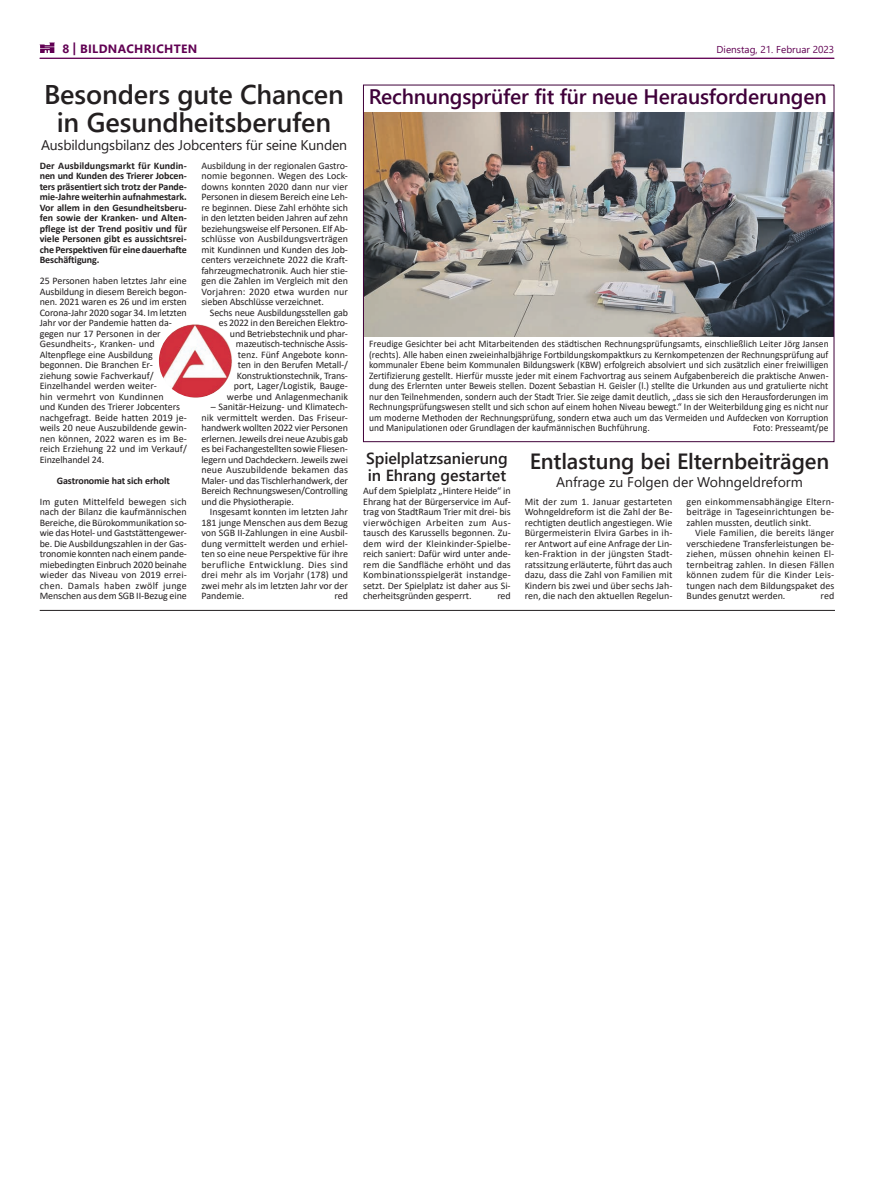
<style>
.page{position:relative;width:874px;height:1191px;background:#fff}
.page>*{position:absolute;margin:0;border:0;box-sizing:border-box;transform-origin:0 0}
.t1{font:600 27px/28px "Segoe UI";letter-spacing:-.005em;color:#231f20;text-align:center}
.t2{font:600 22px "Segoe UI";letter-spacing:-.005em;color:#231f20}
.t3{font:600 21px "Segoe UI";letter-spacing:-.01em;color:#3f0039}
.t4{font:600 16px/17px "Segoe UI";letter-spacing:-.005em;color:#231f20}
.t5{font:14px "Segoe UI";letter-spacing:-.015em;color:#231f20}
.t6{font:700 12px "Segoe UI";letter-spacing:.035em;color:#610053}
.t7{font:10px/10.5px "Calibri";letter-spacing:-.005em;color:#231f20;text-align:justify}
.t8{font:10px/10.5px "Calibri";letter-spacing:-.005em;color:#231f20;text-align:justify;scale:.95 1}
.t9{font:700 10px/10.5px "Calibri";letter-spacing:-.01em;color:#231f20;text-align:justify}
.t10{font:10px "Segoe UI";color:#610053}
.s1{font-size:12.7px}
</style>
<div class="page">
<hr style="left:40px;top:58px;width:793px;height:1px;background:#610053">
<svg style="left:40px;top:43px;width:15px;height:10px"></svg>
<hr style="left:40px;top:610px;width:794px;height:1px;background:#231f20">
<img style="left:365px;top:113px;width:466px;height:224px">
<img style="left:159px;top:324px;width:73px;height:73px;border-radius:37px">
<p class="t6" style="left:62px;top:37px;width:136px">8 <span class="s1">|</span> BILDNACHRICHTEN</p>
<p class="t10" style="left:716px;top:40px;width:119px">Dienstag, 21. Februar 2023</p>
<h3 class="t3" style="left:368px;top:77px;width:459px">Rechnungsprüfer fit für neue Herausforderungen</h3>
<h1 class="t1" style="left:44px;top:78px;width:301px">Besonders gute Chancen in Gesundheitsberufen</h1>
<h3 class="t5" style="left:41px;top:132px;width:307px">Ausbildungsbilanz des Jobcenters für seine Kunden</h3>
<p class="t9" style="left:40px;top:160px;width:149px">Der Ausbildungsmarkt für Kundin&shy;nen und Kunden des Trierer Jobcen&shy;ters präsentiert sich trotz der Pande&shy;mie-Jahre weiterhin aufnahmestark.<br>Vor allem in den Gesundheitsberu&shy;fen sowie der Kranken- und Alten&shy;pflege ist der Trend positiv und für viele Personen gibt es aussichtsrei&shy;che Perspektiven für eine dauerhafte Beschäftigung.</p>
<p class="t7" style="left:40px;top:275px;width:149px;text-align:left">25 Personen haben letztes Jahr eine<br>Ausbildung in diesem Bereich begon&shy;nen. 2021 waren es 26 und im ersten<br>Corona-Jahr 2020 sogar 34. Im letzten<br>Jahr vor der Pandemie hatten da&shy;gegen nur 17 Personen in der<br>Gesundheits-, Kranken- und<br>Altenpflege eine Ausbildung begonnen. Die Branchen Er&shy;ziehung sowie Fachverkauf/<br>Einzelhandel werden weiter-<br>hin vermehrt von Kundinnen<br>und Kunden des Trierer Jobcenters nachgefragt. Beide hatten 2019 je&shy;weils 20 neue Auszubildende gewin&shy;nen können, 2022 waren es im Be&shy;reich Erziehung 22 und im Verkauf/<br>Einzelhandel 24.</p>
<p class="t9" style="left:57px;top:475px;width:114px">Gastronomie hat sich erholt</p>
<p class="t7" style="left:40px;top:496px;width:149px">Im guten Mittelfeld bewegen sich nach der Bilanz die kaufmännischen Bereiche, die Bürokommunikation so&shy;wie das Hotel- und Gaststättengewer&shy;be. Die Ausbildungszahlen in der Gas&shy;tronomie konnten nach einem pande&shy;miebedingten Einbruch 2020 beinahe wieder das Niveau von 2019 errei&shy;chen. Damals haben zwölf junge Menschen aus dem SGB II-Bezug eine</p>
<p class="t7" style="left:201px;top:160px;width:148px">Ausbildung in der regionalen Gastro&shy;nomie begonnen. Wegen des Lock&shy;downs konnten 2020 dann nur vier Personen in diesem Bereich eine Leh&shy;re beginnen. Diese Zahl erhöhte sich in den letzten beiden Jahren auf zehn beziehungsweise elf Personen. Elf Ab&shy;schlüsse von Ausbildungsverträgen mit Kundinnen und Kunden des Job&shy;centers verzeichnete 2022 die Kraft&shy;fahrzeugmechatronik. Auch hier stie&shy;gen die Zahlen im Vergleich mit den Vorjahren: 2020 etwa wurden nur sieben Abschlüsse verzeichnet.</p>
<p class="t7" style="left:210px;top:307px;width:139px;text-align:right">Sechs neue Ausbildungsstellen gab es 2022 in den Bereichen Elektro&shy;und Betriebstechnik und phar&shy;mazeutisch-technische Assis-<br>tenz. Fünf Angebote konn-<br>ten in den Berufen Metall-/<br>Konstruktionstechnik, Trans-<br>port, Lager/Logistik, Bauge&shy;werbe und Anlagenmechanik</p>
<p class="t7" style="left:201px;top:401px;width:148px;text-indent:9px">– Sanitär-Heizung- und Klimatech&shy;nik vermittelt werden. Das Friseur&shy;handwerk wollten 2022 vier Personen erlernen. Jeweils drei neue Azubis gab es bei Fachangestellten sowie Fliesen&shy;legern und Dachdeckern. Jeweils zwei neue Auszubildende bekamen das Maler- und das Tischlerhandwerk, der Bereich Rechnungswesen/Controlling und die Physiotherapie.</p>
<p class="t7" style="left:201px;top:506px;width:148px;text-indent:8px">Insgesamt konnten im letzten Jahr 181 junge Menschen aus dem Bezug von SGB II-Zahlungen in eine Ausbil&shy;dung vermittelt werden und erhiel&shy;ten so eine neue Perspektive für ihre berufliche Entwicklung. Dies sind drei mehr als im Vorjahr (178) und zwei mehr als im letzten Jahr vor der Pandemie.</p>
<p class="t7" style="left:334px;top:590px;width:15px">red</p>
<p class="t8" style="left:369px;top:338px;width:485px">Freudige Gesichter bei acht Mitarbeitenden des städtischen Rechnungsprüfungsamts, einschließlich Leiter Jörg Jansen (rechts). Alle haben einen zweieinhalbjährige Fortbildungskompaktkurs zu Kernkompetenzen der Rechnungsprüfung auf kommunaler Ebene beim Kommunalen Bildungswerk (KBW) erfolgreich absolviert und sich zusätzlich einer freiwilligen Zertifizierung gestellt. Hierfür musste jeder mit einem Fachvortrag aus seinem Aufgabenbereich die praktische Anwen&shy;dung des Erlernten unter Beweis stellen. Dozent Sebastian H. Geisler (l.) stellte die Urkunden aus und gratulierte nicht nur den Teilnehmenden, sondern auch der Stadt Trier. Sie zeige damit deutlich, „dass sie sich den Herausforderungen im Rechnungsprüfungswesen stellt und sich schon auf einem hohen Niveau bewegt.“ In der Weiterbildung ging es nicht nur um moderne Methoden der Rechnungsprüfung, sondern etwa auch um das Vermeiden und Aufdecken von Korruption und Manipulationen oder Grundlagen der kaufmännischen Buchführung.</p>
<p class="t8" style="left:752px;top:422px;width:81px">Foto: Presseamt/pe</p>
<h3 class="t4" style="left:366px;top:448px;width:143px">Spielplatzsanierung in Ehrang gestartet</h3>
<p class="t7" style="left:363px;top:485px;width:149px">Auf dem Spielplatz „Hintere Heide“ in Ehrang hat der Bürgerservice im Auf&shy;trag von StadtRaum Trier mit drei- bis vierwöchigen Arbeiten zum Aus&shy;tausch des Karussells begonnen. Zu&shy;dem wird der Kleinkinder-Spielbe&shy;reich saniert: Dafür wird unter ande&shy;rem die Sandfläche erhöht und das Kombinationsspielgerät instandge&shy;setzt. Der Spielplatz ist daher aus Si&shy;cherheitsgründen gesperrt.</p>
<p class="t7" style="left:497px;top:590px;width:15px">red</p>
<h2 class="t2" style="left:529px;top:440px;width:301px">Entlastung bei Elternbeiträgen</h2>
<h3 class="t5" style="left:556px;top:469px;width:248px">Anfrage zu Folgen der Wohngeldreform</h3>
<p class="t7" style="left:524px;top:496px;width:149px">Mit der zum 1. Januar gestarteten Wohngeldreform ist die Zahl der Be&shy;rechtigten deutlich angestiegen. Wie Bürgermeisterin Elvira Garbes in ih&shy;rer Antwort auf eine Anfrage der Lin&shy;ken-Fraktion in der jüngsten Stadt&shy;ratssitzung erläuterte, führt das auch dazu, dass die Zahl von Familien mit Kindern bis zwei und über sechs Jah&shy;ren, die nach den aktuellen Regelun-</p>
<p class="t7" style="left:686px;top:496px;width:149px">gen einkommensabhängige Eltern&shy;beiträge in Tageseinrichtungen be&shy;zahlen mussten, deutlich sinkt.</p>
<p class="t7" style="left:686px;top:527px;width:149px;text-indent:8px">Viele Familien, die bereits länger verschiedene Transferleistungen be&shy;ziehen, müssen ohnehin keinen El&shy;ternbeitrag zahlen. In diesen Fällen können zudem für die Kinder Leis&shy;tungen nach dem Bildungspaket des Bundes genutzt werden.</p>
<p class="t7" style="left:820px;top:590px;width:15px">red</p>
</div>
